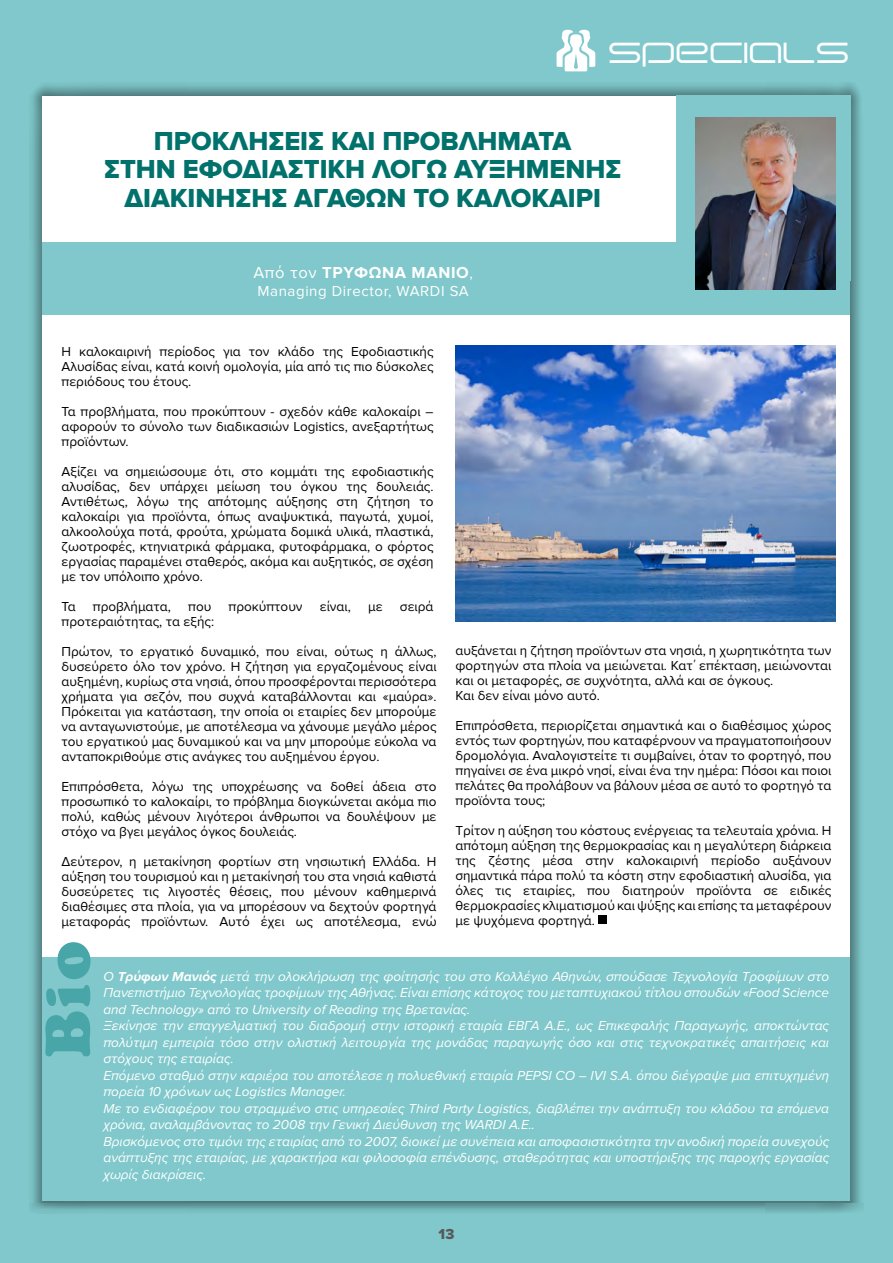
<style>
.page{position:relative;width:893px;height:1263px;background:#80c8cb}
.page>*{position:absolute;margin:0;border:0;box-sizing:border-box;transform-origin:0 0}
.t1{font:900 60px "Cooper";color:#48a6a9}
.t2{font:27px/28.5px "Proxima Nova Extrabld";color:#00716b;text-align:center}
.t3{font:25.5px "Eva";color:#fff}
.t4{font:700 16.5px "Proxima Nova";letter-spacing:.04em;color:#fff}
.t5{font:15px "Proxima Nova";letter-spacing:.04em;color:#fff}
.t6{font:15px "Proxima Nova Extrabld";color:#58595b}
.t7{font:13.5px/15px "Proxima Nova";color:#000;text-align:justify}
.t8{font:italic 13.5px/16.5px "Proxima Nova";color:#fff}
.s1{font-weight:400}
.s2{font-weight:400;font-size:15px}
.s3{font-style:inherit}
.s4{font-weight:700}
</style>
<div class="page">
<div style="left:29px;top:82px;width:835px;height:1132px;background:#000;opacity:.4"></div>
<div style="left:43px;top:96px;width:807px;height:1104px;background:#fff"></div>
<svg style="left:557px;top:30px;width:38px;height:41px"></svg>
<div style="left:43px;top:242px;width:807px;height:73px;background:#80c8cb"></div>
<div style="left:676px;top:96px;width:174px;height:185px;background:#80c8cb"></div>
<img style="left:695px;top:117px;width:141px;height:172px">
<div style="left:43px;top:957px;width:807px;height:243px;background:#80c8cb"></div>
<img style="left:455px;top:345px;width:381px;height:276px">
<div style="left:599px;top:915px;width:8px;height:9px;background:#000"></div>
<h3 class="t3" style="left:610px;top:37px;width:242px">SPECIALS</h3>
<h2 class="t2" style="left:104px;top:127px;width:519px">ΠΡΟΚΛΉΣΕΙΣ ΚΑΙ ΠΡΟΒΛΉΜΑΤΑ<br>ΣΤΗΝ ΕΦΟΔΙΑΣΤΙΚΉ ΛΌΓΩ ΑΥΞΗΜΈΝΗΣ<br>ΔΙΑΚΊΝΗΣΗΣ ΑΓΑΘΏΝ ΤΟ ΚΑΛΟΚΑΊΡΙ</h2>
<p class="t4" style="left:253px;top:263px;width:221px"><span class="s1">Από τον</span> TΡΥΦΩΝΑ ΜΑΝΙΟ<span class="s2">,</span></p>
<p class="t5" style="left:257px;top:282px;width:213px">Μanaging Director, WARDI SA</p>
<p class="t7" style="left:62px;top:344px;width:374px">Η καλοκαιρινή περίοδος για τον κλάδο της Εφοδιαστικής Αλυσίδας είναι, κατά κοινή ομολογία, μία από τις πιο δύσκολες περιόδους του έτους.</p>
<p class="t7" style="left:62px;top:404px;width:374px">Τα προβλήματα, που προκύπτουν - σχεδόν κάθε καλοκαίρι – αφορούν το σύνολο των διαδικασιών Logistics, ανεξαρτήτως προϊόντων.</p>
<p class="t7" style="left:62px;top:464px;width:374px">Αξίζει να σημειώσουμε ότι, στο κομμάτι της εφοδιαστικής αλυσίδας, δεν υπάρχει μείωση του όγκου της δουλειάς.<br>Αντιθέτως, λόγω της απότομης αύξησης στη ζήτηση το καλοκαίρι για προϊόντα, όπως αναψυκτικά, παγωτά, χυμοί, αλκοολούχα ποτά, φρούτα, χρώματα δομικά υλικά, πλαστικά, ζωοτροφές, κτηνιατρικά φάρμακα, φυτοφάρμακα, ο φόρτος εργασίας παραμένει σταθερός, ακόμα και αυξητικός, σε σχέση με τον υπόλοιπο χρόνο.</p>
<p class="t7" style="left:62px;top:599px;width:16px">Τα</p>
<p class="t7" style="left:93px;top:599px;width:80px">προβλήματα,</p>
<p class="t7" style="left:188px;top:599px;width:25px">που</p>
<p class="t7" style="left:229px;top:599px;width:75px">προκύπτουν</p>
<p class="t7" style="left:320px;top:599px;width:33px">είναι,</p>
<p class="t7" style="left:368px;top:599px;width:16px">με</p>
<p class="t7" style="left:400px;top:599px;width:35px">σειρά</p>
<p class="t7" style="left:62px;top:614px;width:154px">προτεραιότητας, τα εξής:</p>
<p class="t7" style="left:62px;top:644px;width:377px">Πρώτον, το εργατικό δυναμικό, που είναι, ούτως η άλλως, δυσεύρετο όλο τον χρόνο. Η ζήτηση για εργαζομένους είναι αυξημένη, κυρίως στα νησιά, όπου προσφέρονται περισσότερα χρήματα για σεζόν, που συχνά καταβάλλονται και «μαύρα».<br>Πρόκειται για κατάσταση, την οποία οι εταιρίες δεν μπορούμε να ανταγωνιστούμε, με αποτέλεσμα να χάνουμε μεγάλο μέρος του εργατικού μας δυναμικού και να μην μπορούμε εύκολα να ανταποκριθούμε στις ανάγκες του αυξημένου έργου.</p>
<p class="t7" style="left:62px;top:779px;width:377px">Επιπρόσθετα, λόγω της υποχρέωσης να δοθεί άδεια στο προσωπικό το καλοκαίρι, το πρόβλημα διογκώνεται ακόμα πιο πολύ, καθώς μένουν λιγότεροι άνθρωποι να δουλέψουν με στόχο να βγει μεγάλος όγκος δουλειάς.</p>
<p class="t7" style="left:62px;top:854px;width:377px">Δεύτερον, η μετακίνηση φορτίων στη νησιωτική Ελλάδα. Η αύξηση του τουρισμού και η μετακίνησή του στα νησιά καθιστά δυσεύρετες τις λιγοστές θέσεις, που μένουν καθημερινά διαθέσιμες στα πλοία, για να μπορέσουν να δεχτούν φορτηγά μεταφοράς προϊόντων. Αυτό έχει ως αποτέλεσμα, ενώ</p>
<p class="t7" style="left:455px;top:643px;width:377px;text-align:left">αυξάνεται η ζήτηση προϊόντων στα νησιά, η χωρητικότητα των φορτηγών στα πλοία να μειώνεται. Κατ΄ επέκταση, μειώνονται και οι μεταφορές, σε συχνότητα, αλλά και σε όγκους.<br>Και δεν είναι μόνο αυτό.</p>
<p class="t7" style="left:455px;top:718px;width:377px">Επιπρόσθετα, περιορίζεται σημαντικά και ο διαθέσιμος χώρος εντός των φορτηγών, που καταφέρνουν να πραγματοποιήσουν δρομολόγια. Αναλογιστείτε τι συμβαίνει, όταν το φορτηγό, που πηγαίνει σε ένα μικρό νησί, είναι ένα την ημέρα: Πόσοι και ποιοι πελάτες θα προλάβουν να βάλουν μέσα σε αυτό το φορτηγό τα προϊόντα τους;</p>
<p class="t7" style="left:455px;top:823px;width:377px">Τρίτον η αύξηση του κόστους ενέργειας τα τελευταία χρόνια. Η απότομη αύξηση της θερμοκρασίας και η μεγαλύτερη διάρκεια της ζέστης μέσα στην καλοκαιρινή περίοδο αυξάνουν σημαντικά πάρα πολύ τα κόστη στην εφοδιαστική αλυσίδα, για όλες τις εταιρίες, που διατηρούν προϊόντα σε ειδικές θερμοκρασίες κλιματισμού και ψύξης και επίσης τα μεταφέρουν με ψυχόμενα φορτηγά.</p>
<h1 class="t1" style="left:32px;top:1059px;width:120px;rotate:-90deg"><span class="s3">B</span>io</h1>
<p class="t8" style="left:103px;top:968px;width:727px">Ο <span class="s4">Τρύφων Μανιός</span> μετά την ολοκλήρωση της φοίτησής του στο Κολλέγιο Αθηνών, σπούδασε Τεχνολογία Τροφίμων στο Πανεπιστήμιο Τεχνολογίας τροφίμων της Αθήνας. Είναι επίσης κάτοχος του μεταπτυχιακού τίτλου σπουδών «Food Science and Technology» από το University of Reading της Βρετανίας.<br>Ξεκίνησε την επαγγελματική του διαδρομή στην ιστορική εταιρία ΕΒΓΑ Α.Ε., ως Επικεφαλής Παραγωγής, αποκτώντας πολύτιμη εμπειρία τόσο στην ολιστική λειτουργία της μονάδας παραγωγής όσο και στις τεχνοκρατικές απαιτήσεις και στόχους της εταιρίας.<br>Επόμενο σταθμό στην καριέρα του αποτέλεσε η πολυεθνική εταιρία PEPSI CO – IVI S.A. όπου διέγραψε μια επιτυχημένη πορεία 10 χρόνων ως Logistics Manager.<br>Με το ενδιαφέρον του στραμμένο στις υπηρεσίες Third Party Logistics, διαβλέπει την ανάπτυξη του κλάδου τα επόμενα χρόνια, αναλαμβάνοντας το 2008 την Γενική Διεύθυνση της WARDI A.E..<br>Βρισκόμενος στο τιμόνι της εταιρίας από το 2007, διοικεί με συνέπεια και αποφασιστικότητα την ανοδική πορεία συνεχούς ανάπτυξης της εταιρίας, με χαρακτήρα και φιλοσοφία επένδυσης, σταθερότητας και υποστήριξης της παροχής εργασίας χωρίς διακρίσεις.</p>
<p class="t6" style="left:439px;top:1225px;width:17px">13</p>
</div>
